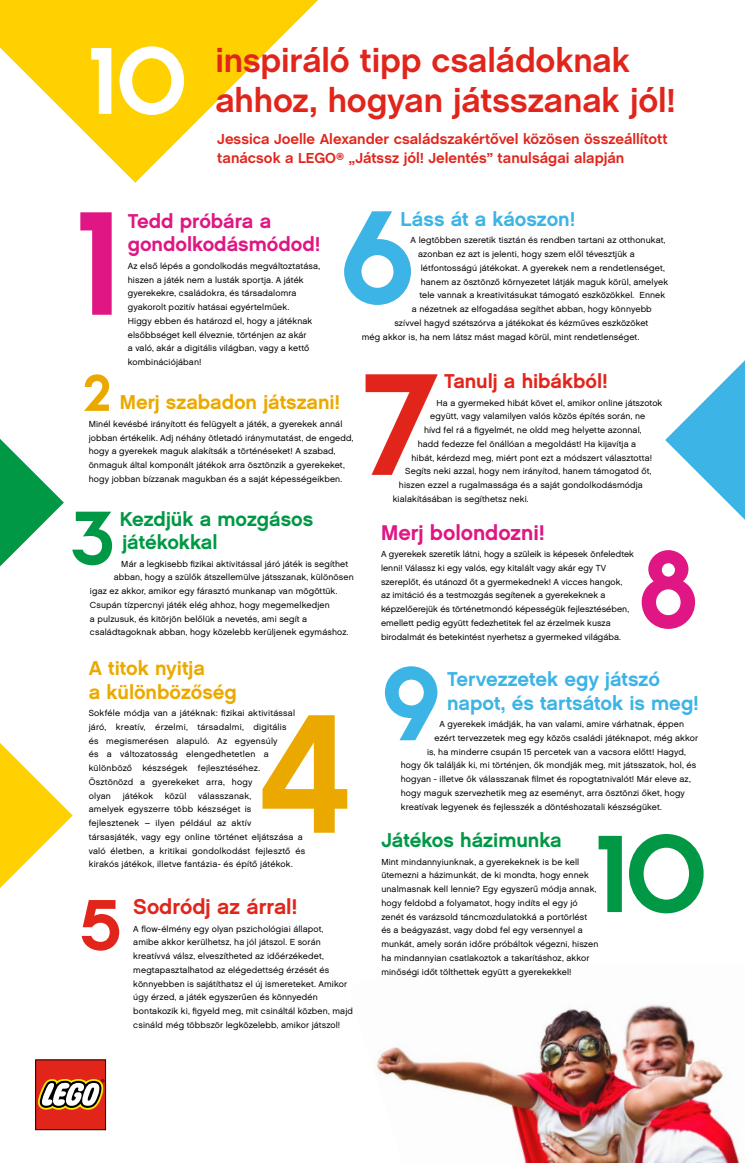
<style>
.page{position:relative;width:745px;height:1163px;background:#fff}
.page>*{position:absolute;margin:0;border:0;box-sizing:border-box;transform-origin:0 0}
.t1{font:700 109.75px "LEGO Chalet 7080 70";color:#009845}
.t2{font:700 94.88px "LEGO Chalet 7080 70";color:#fff}
.t3{font:700 71.62px "LEGO Chalet 7080 70";color:#e1251b}
.t4{font:700 33.75px/40.2px "LEGO Chalet 50";letter-spacing:-.005em;color:#e1251b}
.t5{font:700 21.25px "LEGO Chalet 60";letter-spacing:-.005em;color:#e1251b}
.t6{font:700 21.25px "LEGO Chalet 60";letter-spacing:-.005em;color:#df1683}
.t7{font:700 20px/23.8px "LEGO Chalet 60";color:#3cb4e5}
.t8{font:700 20px/23.8px "LEGO Chalet 60";color:#eba900}
.t9{font:700 20px/23.8px "LEGO Chalet 60";letter-spacing:-.005em;color:#009845}
.t10{font:700 20px/23.8px "LEGO Chalet 60";letter-spacing:-.005em;color:#df1683}
.t11{font:700 20px "LEGO Chalet 60";letter-spacing:-.005em;color:#e1251b}
.t12{font:700 14.75px/19.1px "LEGO Chalet 50";color:#e1251b}
.t13{font:8.75px/13.8px "LEGO Chalet 60";letter-spacing:.015em;color:#000}
</style>
<div class="page">
<img style="left:373px;top:1004px;width:367px;height:158px">
<svg style="left:0;top:0;width:318px;height:183px;fill:#ffd100"></svg>
<svg style="left:665px;top:361px;width:79px;height:158px"></svg>
<svg style="left:0;top:439px;width:64px;height:127px"></svg>
<svg style="left:0;top:743px;width:73px;height:145px"></svg>
<svg style="left:72px;top:511px;width:40px;height:54px"></svg>
<svg style="left:35px;top:1059px;width:71px;height:71px;background:#c2513c"></svg>
<svg style="left:80px;top:212px;width:32px;height:103px"></svg>
<svg style="left:84px;top:374px;width:25px;height:37px"></svg>
<svg style="left:262px;top:715px;width:85px;height:117px"></svg>
<svg style="left:344px;top:211px;width:67px;height:94px"></svg>
<svg style="left:365px;top:374px;width:72px;height:101px"></svg>
<svg style="left:641px;top:550px;width:53px;height:79px"></svg>
<svg style="left:384px;top:666px;width:53px;height:74px"></svg>
<h2 class="t2" style="left:88px;top:23px;width:101px">10</h2>
<h3 class="t4" style="left:215px;top:42px;width:462px">inspiráló tipp családoknak ahhoz, hogyan játsszanak jól!</h3>
<h3 class="t12" style="left:217px;top:130px;width:451px">Jessica Joelle Alexander családszakértővel közösen összeállított tanácsok a LEGO® „Játssz jól! Jelentés” tanulságai alapján</h3>
<h3 class="t10" style="left:128px;top:209px;width:194px">Tedd próbára a gondolkodásmódod!</h3>
<p class="t13" style="left:128px;top:259px;width:194px">Az első lépés a gondolkodás megváltoztatása, hiszen a játék nem a lusták sportja. A játék gyerekekre, családokra, és társadalomra gyakorolt pozitív hatásai egyértelműek.<br>Higgy ebben és határozd el, hogy a játéknak elsőbbséget kell élveznie, történjen az akár<br>a való, akár a digitális világban, vagy a kettő kombinációjában!</p>
<h3 class="t8" style="left:120px;top:390px;width:222px">Merj szabadon játszani!</h3>
<p class="t13" style="left:89px;top:417px;width:266px">Minél kevésbé irányított és felügyelt a játék, a gyerekek annál jobban értékelik. Adj néhány ötletadó iránymutatást, de engedd, hogy a gyerekek maguk alakítsák a történéseket! A szabad, önmaguk által komponált játékok arra ösztönzik a gyerekeket, hogy jobban bízzanak magukban és a saját képességeikben.</p>
<h3 class="t9" style="left:120px;top:506px;width:195px">Kezdjük a mozgásos játékokkal</h3>
<p class="t13" style="left:121px;top:556px;width:228px">Már a legkisebb fizikai aktivitással járó játék is segíthet</p>
<p class="t13" style="left:114px;top:570px;width:241px">abban, hogy a szülők átszellemülve játsszanak, különösen</p>
<p class="t13" style="left:90px;top:584px;width:249px">igaz ez akkor, amikor egy fárasztó munkanap van mögöttük.</p>
<p class="t13" style="left:90px;top:598px;width:241px">Csupán tízpercnyi játék elég ahhoz, hogy megemelkedjen</p>
<p class="t13" style="left:90px;top:611px;width:219px">a pulzusuk, és kitörjön belőlük a nevetés, ami segít a</p>
<p class="t13" style="left:90px;top:625px;width:260px">családtagoknak abban, hogy közelebb kerüljenek egymáshoz.</p>
<h3 class="t8" style="left:89px;top:656px;width:149px">A titok nyitja<br>a különbözőség</h3>
<p class="t13" style="left:89px;top:706px;width:208px">Sokféle módja van a játéknak: fizikai aktivitással járó, kreatív, érzelmi, társadalmi, digitális és megismerésen alapuló. Az egyensúly<br>és a változatosság elengedhetetlen a különböző készségek fejlesztéséhez.<br>Ösztönözd a gyerekeket arra, hogy<br>olyan</p>
<p class="t13" style="left:89px;top:788px;width:218px;text-indent:109px">válasszanak,<br>amelyek egyszerre több készséget is<br>fejlesztenek – ilyen például az aktív<br>társasjáték, vagy egy online történet eljátszása a való életben, a kritikai gondolkodást fejlesztő és kirakós játékok, illetve fantázia- és építő játékok.</p>
<p class="t13" style="left:123px;top:788px;width:32px">játékok</p>
<p class="t13" style="left:165px;top:788px;width:23px">közül</p>
<h3 class="t3" style="left:80px;top:881px;width:43px">5</h3>
<h3 class="t5" style="left:133px;top:893px;width:166px">Sodródj az árral!</h3>
<p class="t13" style="left:133px;top:921px;width:221px">A flow-élmény egy olyan pszichológiai állapot,<br>amibe akkor kerülhetsz, ha jól játszol. E során kreatívvá válsz, elveszítheted az időérzékedet, megtapasztalhatod az elégedettség érzését és könnyebben is sajátíthatsz el új ismereteket. Amikor úgy érzed, a játék egyszerűen és könnyedén bontakozik ki, figyeld meg, mit csináltál közben, majd csináld még többször legközelebb, amikor játszol!</p>
<h3 class="t7" style="left:400px;top:207px;width:176px">Láss át a káoszon!</h3>
<p class="t13" style="left:410px;top:233px;width:256px">A legtöbben szeretik tisztán és rendben tartani az otthonukat,</p>
<p class="t13" style="left:418px;top:247px;width:218px">azonban ez azt is jelenti, hogy szem elől tévesztjük a</p>
<p class="t13" style="left:420px;top:261px;width:245px">létfontosságú játékokat. A gyerekek nem a rendetlenséget,</p>
<p class="t13" style="left:420px;top:275px;width:249px">hanem az ösztönző környezetet látják maguk körül, amelyek</p>
<p class="t13" style="left:419px;top:288px;width:247px">tele vannak a kreativitásukat támogató eszközökkel. Ennek</p>
<p class="t13" style="left:411px;top:302px;width:241px">a nézetnek az elfogadása segíthet abban, hogy könnyebb</p>
<p class="t13" style="left:394px;top:316px;width:255px">szívvel hagyd szétszórva a játékokat és kézműves eszközöket</p>
<p class="t13" style="left:361px;top:330px;width:279px">még akkor is, ha nem látsz mást magad körül, mint rendetlenséget.</p>
<h3 class="t11" style="left:443px;top:369px;width:165px">Tanulj a hibákból!</h3>
<p class="t13" style="left:436px;top:395px;width:227px">Ha a gyermeked hibát követ el, amikor online játszotok</p>
<p class="t13" style="left:430px;top:409px;width:216px">együtt, vagy valamilyen valós közös építés során, ne</p>
<p class="t13" style="left:423px;top:423px;width:219px">hívd fel rá a figyelmét, ne oldd meg helyette azonnal,</p>
<p class="t13" style="left:417px;top:437px;width:220px">hadd fedezze fel önállóan a megoldást! Ha kijavítja a</p>
<p class="t13" style="left:411px;top:450px;width:242px">hibát, kérdezd meg, miért pont ezt a módszert választotta!</p>
<p class="t13" style="left:405px;top:464px;width:248px">Segíts neki azzal, hogy nem irányítod, hanem támogatod őt,</p>
<p class="t13" style="left:399px;top:478px;width:245px">hiszen ezzel a rugalmassága és a saját gondolkodásmódja</p>
<p class="t13" style="left:392px;top:492px;width:137px">kialakításában is segíthetsz neki.</p>
<h3 class="t6" style="left:381px;top:519px;width:165px">Merj bolondozni!</h3>
<p class="t13" style="left:381px;top:547px;width:254px">A gyerekek szeretik látni, hogy a szüleik is képesek önfeledtek lenni! Válassz ki egy valós, egy kitalált vagy akár egy TV szereplőt, és utánozd őt a gyermekednek! A vicces hangok,<br>az imitáció és a testmozgás segítenek a gyerekeknek a képzelőerejük és történetmondó képességük fejlesztésében, emellett pedig együtt fedezhetitek fel az érzelmek kusza birodalmát és betekintést nyerhetsz a gyermeked világába.</p>
<h3 class="t7" style="left:447px;top:666px;width:253px">Tervezzetek egy játszó napot, és tartsátok is meg!</h3>
<p class="t13" style="left:439px;top:717px;width:246px">A gyerekek imádják, ha van valami, amire várhatnak, éppen</p>
<p class="t13" style="left:434px;top:731px;width:265px">ezért tervezzetek meg egy közös családi játéknapot, még akkor</p>
<p class="t13" style="left:427px;top:744px;width:260px">is, ha minderre csupán 15 percetek van a vacsora előtt! Hagyd,</p>
<p class="t13" style="left:400px;top:758px;width:297px">hogy ők találják ki, mi történjen, ők mondják meg, mit játsszatok, hol, és</p>
<p class="t13" style="left:400px;top:772px;width:291px">hogyan - illetve ők válasszanak filmet és ropogtatnivalót! Már eleve az,</p>
<p class="t13" style="left:400px;top:785px;width:285px">hogy maguk szervezhetik meg az eseményt, arra ösztönzi őket, hogy</p>
<p class="t13" style="left:400px;top:799px;width:262px">kreatívak legyenek és fejlesszék a döntéshozatali készségüket.</p>
<h3 class="t9" style="left:381px;top:828px;width:182px">Játékos házimunka</h3>
<p class="t13" style="left:381px;top:854px;width:218px">Mint mindannyiunknak, a gyerekeknek is be kell ütemezni a házimunkát, de ki mondta, hogy ennek unalmasnak kell lennie? Egy egyszerű módja annak, hogy feldobd a folyamatot, hogy indíts el egy jó zenét és varázsold táncmozdulatokká a portörlést és a beágyazást, vagy dobd fel egy versennyel a munkát, amely során időre próbáltok végezni, hiszen ha mindannyian csatlakoztok a takarításhoz, akkor minőségi időt tölthettek együtt a gyerekekkel!</p>
<h1 class="t1" style="left:594px;top:807px;width:114px">10</h1>
</div>
